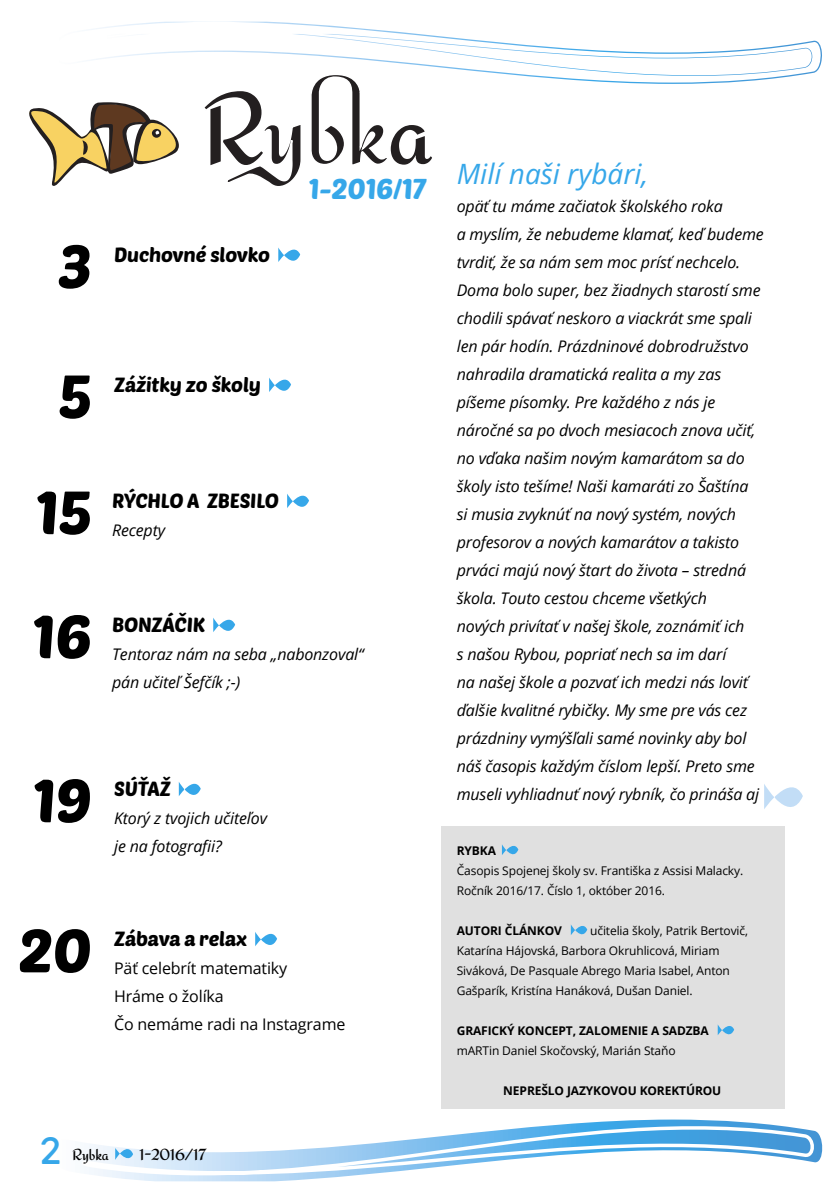
<style>
.page{position:relative;width:840px;height:1191px;background:#fff}
.page>*{position:absolute;margin:0;border:0;box-sizing:border-box;transform-origin:0 0}
.t1{font:60px "Poetsen One";letter-spacing:-.01em;color:#000}
.t2{font:700 36px "Gravity";color:#36a7e9}
.t3{font:italic 28px "Open Sans";color:#36a7e9}
.t4{font:28px "Poetsen One";letter-spacing:-.01em;color:#36a7e9}
.t5{font:20px "Poetsen One";letter-spacing:-.01em;color:#000}
.t6{font:italic 16px/28px "Open Sans";letter-spacing:-.01em;color:#000}
.t7{font:16px/28px "Open Sans";letter-spacing:-.01em;color:#000}
.t8{font:16px "Redressed";letter-spacing:-.01em;color:#000}
.t9{font:12px/20px "Open Sans";letter-spacing:-.01em;color:#000}
.t10{font:700 12px "Open Sans";letter-spacing:-.01em;color:#000}
</style>
<div class="page">
<svg style="left:89px;top:1099px;width:729px;height:83px"></svg>
<svg style="left:764px;top:784px;width:38px;height:25px"></svg>
<svg style="left:269px;top:377px;width:22px;height:15px"></svg>
<svg style="left:91px;top:22px;width:731px;height:51px"></svg>
<svg style="left:115px;top:1141px;width:18px;height:25px"></svg>
<svg style="left:278px;top:247px;width:22px;height:15px"></svg>
<svg style="left:213px;top:618px;width:22px;height:14px"></svg>
<svg style="left:255px;top:932px;width:22px;height:14px"></svg>
<div style="left:441px;top:826px;width:343px;height:282px;background:#e0e0e0"></div>
<svg style="left:501px;top:844px;width:17px;height:11px"></svg>
<svg style="left:570px;top:924px;width:17px;height:11px"></svg>
<svg style="left:717px;top:1024px;width:16px;height:11px"></svg>
<svg style="left:29px;top:34px;width:783px;height:152px"></svg>
<svg style="left:179px;top:782px;width:22px;height:14px"></svg>
<svg style="left:287px;top:494px;width:22px;height:14px"></svg>
<h1 class="t1" style="left:58px;top:228px;width:35px">3</h1>
<p class="t5" style="left:114px;top:242px;width:157px">Duchovné slovko</p>
<h3 class="t4" style="left:308px;top:171px;width:119px">1-2016/17</h3>
<h1 class="t1" style="left:58px;top:358px;width:35px">5</h1>
<p class="t5" style="left:114px;top:372px;width:148px">Zážitky zo školy</p>
<h1 class="t1" style="left:36px;top:474px;width:58px">15</h1>
<p class="t5" style="left:112px;top:488px;width:168px">RÝCHLO A ZBESILO</p>
<p class="t6" style="left:112px;top:516px;width:54px">Recepty</p>
<h1 class="t1" style="left:33px;top:598px;width:61px">16</h1>
<p class="t5" style="left:112px;top:612px;width:95px">BONZÁČIK</p>
<p class="t6" style="left:112px;top:640px;width:253px">Tentoraz nám na seba „nabonzoval“ pán učiteľ Šefčík ;-)</p>
<h1 class="t1" style="left:33px;top:762px;width:60px">19</h1>
<p class="t5" style="left:114px;top:776px;width:58px">SÚŤAŽ</p>
<p class="t6" style="left:114px;top:804px;width:154px">Ktorý z tvojich učiteľov je na fotografii?</p>
<h1 class="t1" style="left:18px;top:912px;width:75px">20</h1>
<p class="t5" style="left:114px;top:926px;width:134px">Zábava a relax</p>
<p class="t7" style="left:114px;top:954px;width:233px">Päť celebrít matematiky<br>Hráme o žolíka<br>Čo nemáme radi na Instagrame</p>
<h2 class="t2" style="left:39px;top:1129px;width:24px">2</h2>
<p class="t8" style="left:72px;top:1141px;width:38px">Rybka</p>
<p class="t8" style="left:139px;top:1141px;width:68px">1-2016/17</p>
<h3 class="t3" style="left:456px;top:155px;width:193px">Milí naši rybári,</h3>
<p class="t6" style="left:456px;top:192px;width:308px">opäť tu máme začiatok školského roka<br>a myslím, že nebudeme klamať, keď budeme tvrdiť, že sa nám sem moc prísť nechcelo.<br>Doma bolo super, bez žiadnych starostí sme chodili spávať neskoro a viackrát sme spali len pár hodín. Prázdninové dobrodružstvo nahradila dramatická realita a my zas píšeme písomky. Pre každého z nás je náročné sa po dvoch mesiacoch znova učiť, no vďaka našim novým kamarátom sa do školy isto tešíme! Naši kamaráti zo Šaštína<br>si musia zvyknúť na nový systém, nových profesorov a nových kamarátov a takisto prváci majú nový štart do života – stredná škola. Touto cestou chceme všetkých<br>nových privítať v našej škole, zoznámiť ich<br>s našou Rybou, popriať nech sa im darí<br>na našej škole a pozvať ich medzi nás loviť ďalšie kvalitné rybičky. My sme pre vás cez prázdniny vymýšľali samé novinky aby bol náš časopis každým číslom lepší. Preto sme museli vyhliadnuť nový rybník, čo prináša aj</p>
<p class="t10" style="left:456px;top:842px;width:41px">RYBKA</p>
<p class="t9" style="left:456px;top:860px;width:288px">Časopis Spojenej školy sv. Františka z Assisi Malacky.<br>Ročník 2016/17. Číslo 1, október 2016.</p>
<p class="t10" style="left:456px;top:922px;width:107px">AUTORI ČLÁNKOV</p>
<p class="t9" style="left:456px;top:920px;width:292px;text-indent:133px">učitelia školy, Patrik Bertovič, Katarína Hájovská, Barbora Okruhlicová, Miriam Siváková, De Pasquale Abrego Maria Isabel, Anton Gašparík, Kristína Hanáková, Dušan Daniel.</p>
<p class="t10" style="left:456px;top:1022px;width:253px">GRAFICKÝ KONCEPT, ZALOMENIE A SADZBA</p>
<p class="t9" style="left:456px;top:1040px;width:220px">mARTin Daniel Skočovský, Marián Staňo</p>
<p class="t10" style="left:503px;top:1082px;width:219px">NEPREŠLO JAZYKOVOU KOREKTÚROU</p>
</div>
